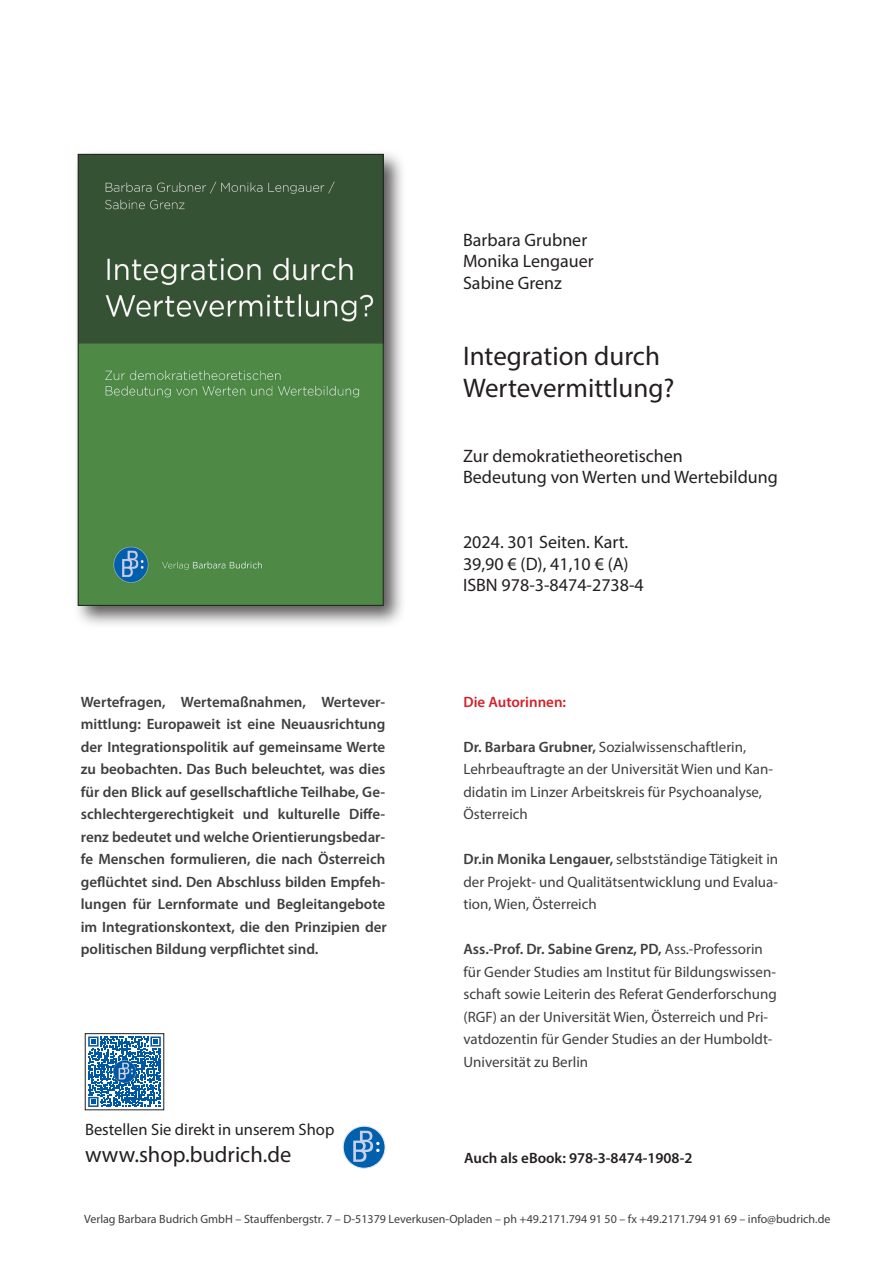
<style>
.page{position:relative;width:893px;height:1263px;background:#fff}
.page>*{position:absolute;margin:0;border:0;box-sizing:border-box;transform-origin:0 0}
.t1{font:27px "Myriad Pro";color:#231f20}
.t2{font:22.5px "Myriad Pro";color:#231f20}
.t3{font:18px "Myriad Pro";color:#231f20}
.t4{font:16.5px "Myriad Pro";color:#231f20}
.t5{font:15px/22.5px "Myriad Pro";color:#3e3e3f}
.t6{font:600 15px/22.5px "Myriad Pro";color:#3e3e3f;text-align:justify}
.t7{font:600 15px "Myriad Pro";color:#231f20}
.t8{font:600 15px "Myriad Pro";color:#d1232a}
.t9{font:12px "Myriad Pro";color:#3e3e3f}
.s1{font-weight:600}
</style>
<div class="page">
<div style="left:73px;top:149px;width:333px;height:480px;background:#231f20;opacity:.75"></div>
<img style="left:80px;top:156px;width:301px;height:447px">
<div style="left:78px;top:154px;width:305px;height:451px;border:1px solid #231f20"></div>
<svg style="left:343px;top:1126px;width:42px;height:42px"></svg>
<div style="left:343px;top:1126px;width:42px;height:42px;border:1px solid #e0e6f3;border-radius:50%"></div>
<svg style="left:353px;top:1131px;width:27px;height:31px"></svg>
<svg style="left:88px;top:1036px;width:73px;height:71px"></svg>
<img style="left:113px;top:1061px;width:23px;height:21px">
<div style="left:85px;top:1033px;width:79px;height:77px;border:1px solid #231f20"></div>
<p class="t3" style="left:463px;top:229px;width:126px">Barbara Grubner</p>
<p class="t3" style="left:463px;top:250px;width:132px">Monika Lengauer</p>
<p class="t3" style="left:463px;top:272px;width:100px">Sabine Grenz</p>
<p class="t1" style="left:463px;top:339px;width:198px">Integration durch</p>
<p class="t1" style="left:463px;top:371px;width:213px">Wertevermittlung?</p>
<p class="t3" style="left:463px;top:445px;width:221px">Zur demokratietheoretischen</p>
<p class="t3" style="left:463px;top:466px;width:316px">Bedeutung von Werten und Wertebildung</p>
<p class="t6" style="left:81px;top:690px;width:308px">Wertefragen, Wertemaßnahmen, Wertever&shy;mittlung: Europaweit ist eine Neuausrichtung der Integrationspolitik auf gemeinsame Werte zu beobachten. Das Buch beleuchtet, was dies für den Blick auf gesellschaftliche Teilhabe, Ge&shy;schlechtergerechtigkeit und kulturelle Diffe&shy;renz bedeutet und welche Orientierungsbedar&shy;fe Menschen formulieren, die nach Österreich geflüchtet sind. Den Abschluss bilden Empfeh&shy;lungen für Lernformate und Begleitangebote im Integrationskontext, die den Prinzipien der politischen Bildung verpflichtet sind.</p>
<p class="t4" style="left:85px;top:1120px;width:251px">Bestellen Sie direkt in unserem Shop</p>
<p class="t2" style="left:85px;top:1141px;width:208px">www.shop.budrich.de</p>
<p class="t3" style="left:463px;top:531px;width:167px">2024. 301 Seiten. Kart.</p>
<p class="t3" style="left:463px;top:553px;width:167px">39,90 € (D), 41,10 € (A)</p>
<p class="t3" style="left:463px;top:574px;width:182px">ISBN 978-3-8474-2738-4</p>
<p class="t8" style="left:463px;top:692px;width:104px">Die Autorinnen:</p>
<p class="t5" style="left:463px;top:735px;width:311px"><span class="s1">Dr. Barbara Grubner,</span> Sozialwissenschaftlerin, Lehrbeauftragte an der Universität Wien und Kan&shy;didatin im Linzer Arbeitskreis für Psychoanalyse, Österreich</p>
<p class="t5" style="left:463px;top:847px;width:316px;text-align:justify"><span class="s1">Dr.in Monika Lengauer,</span> selbstständige Tätigkeit in der Projekt- und Qualitätsentwicklung und Evalua&shy;tion, Wien, Österreich</p>
<p class="t5" style="left:463px;top:937px;width:315px"><span class="s1">Ass.-Prof. Dr. Sabine Grenz, PD,</span> Ass.-Professorin für Gender Studies am Institut für Bildungswissen&shy;schaft sowie Leiterin des Referat Genderforschung (RGF) an der Universität Wien, Österreich und Pri&shy;vatdozentin für Gender Studies an der Humboldt-Universität zu Berlin</p>
<p class="t7" style="left:464px;top:1148px;width:230px">Auch als eBook: 978-3-8474-1908-2</p>
<p class="t9" style="left:84px;top:1212px;width:748px">Verlag Barbara Budrich GmbH – Stauffenbergstr. 7 – D-51379 Leverkusen-Opladen – ph +49.2171.794 91 50 – fx +49.2171.794 91 69 – info@budrich.de</p>
</div>
